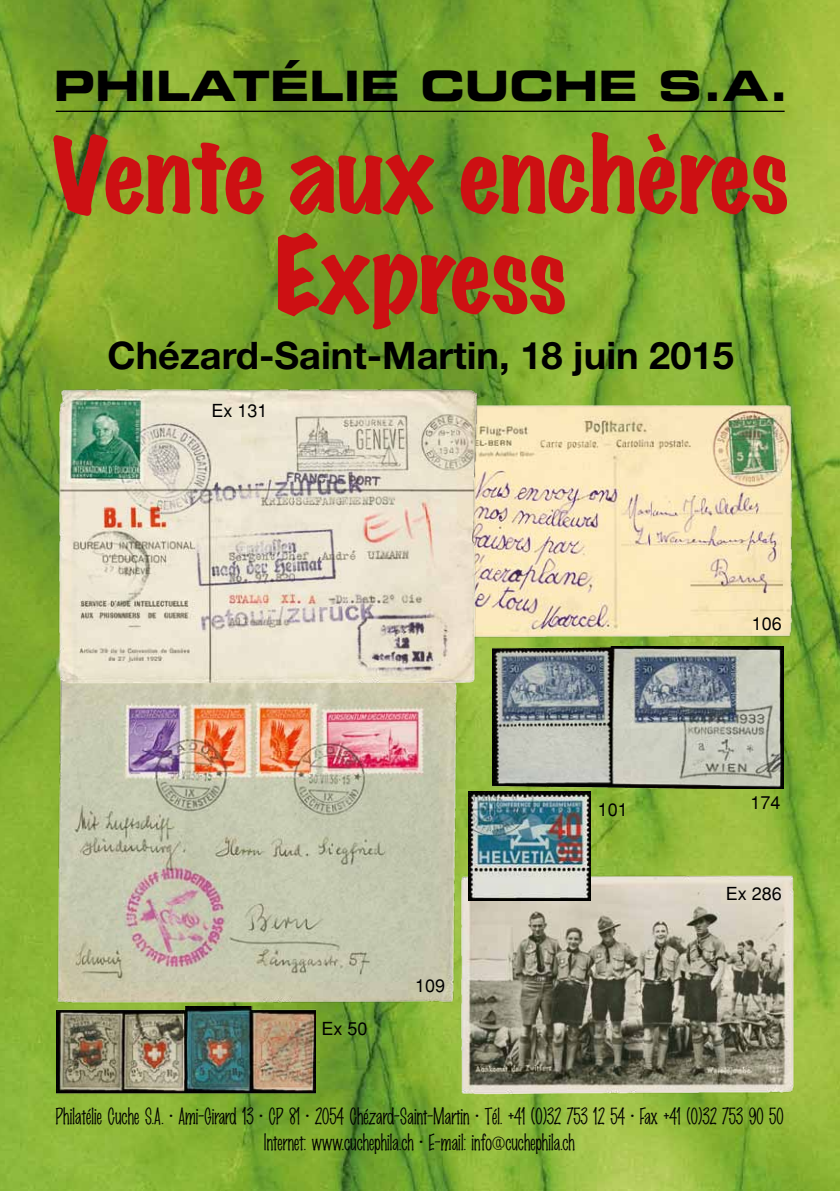
<style>
.page{position:relative;width:840px;height:1191px;background:#fff}
.page>*{position:absolute;margin:0;border:0;box-sizing:border-box;transform-origin:0 0}
.t1{font:94px/100px "Marker Felt Wide";color:#cd1013;text-align:center}
.t2{font:41.8px "Eurostile Bold Extended Two";color:#000}
.t3{font:700 38px "Helvetica Neue";color:#000}
.t4{font:20.4px/26px "Marker Fine Point";color:#000;text-align:center}
.t5{font:18px "Helvetica";color:#000}
</style>
<div class="page">
<img style="left:0;top:0;width:839px;height:1191px">
<img style="left:478px;top:393px;width:327px;height:253px">
<img style="left:54px;top:674px;width:405px;height:332px">
<img style="left:492px;top:646px;width:290px;height:143px">
<img style="left:57px;top:377px;width:421px;height:332px">
<img style="left:57px;top:1006px;width:258px;height:88px">
<hr style="left:56px;top:111px;width:728px;height:1px;background:#000">
<img style="left:459px;top:873px;width:336px;height:221px">
<img style="left:468px;top:791px;width:122px;height:109px">
<h2 class="t2" style="left:54px;top:56px;width:736px">PHILATÉLIE CUCHE S.A.</h2>
<h1 class="t1" style="left:53px;top:129px;width:737px">Vente aux enchères<br>Express</h1>
<h3 class="t3" style="left:107px;top:332px;width:627px">Chézard-Saint-Martin, 18 juin 2015</h3>
<p class="t5" style="left:211px;top:400px;width:58px">Ex 131</p>
<p class="t5" style="left:321px;top:1018px;width:48px">Ex 50</p>
<p class="t5" style="left:415px;top:975px;width:32px">109</p>
<p class="t5" style="left:597px;top:798px;width:32px">101</p>
<p class="t5" style="left:751px;top:613px;width:32px">106</p>
<p class="t5" style="left:749px;top:791px;width:32px">174</p>
<p class="t5" style="left:725px;top:883px;width:58px">Ex 286</p>
<p class="t4" style="left:56px;top:1103px;width:729px">Philatélie Cuche S.A. • Ami-Girard 13 • CP 81 • 2054 Chézard-Saint-Martin • Tél. +41 (0)32 753 12 54 • Fax +41 (0)32 753 90 50<br>Internet: www.cuchephila.ch • E-mail: info@cuchephila.ch</p>
</div>
